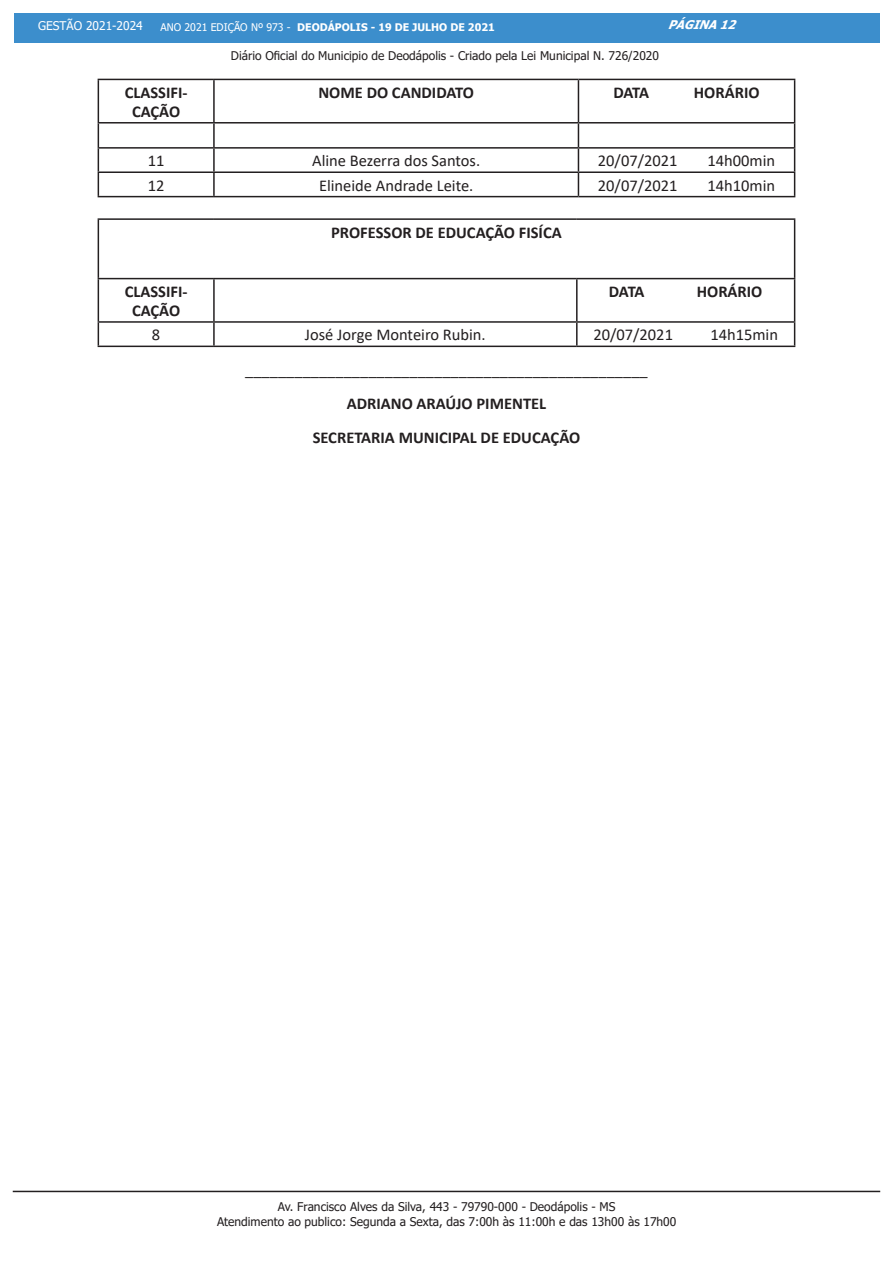
<style>
.page{position:relative;width:893px;height:1263px;background:#fff}
.page>*{position:absolute;margin:0;border:0;box-sizing:border-box;transform-origin:0 0}
.t1{font:16.5px "Calibri";color:#231f20}
.t2{font:700 16.5px/19px "Calibri";color:#231f20;text-align:center}
.t3{font:12px/14.4px "Tahoma";color:#231f20;text-align:center}
.t4{font:12px "Tahoma";color:#fff}
.t5{font:italic 700 12px "Tahoma";color:#fff}
.t6{font:700 10.5px "Tahoma";color:#fff}
.s1{font-weight:400}
</style>
<div class="page">
<div style="left:14px;top:14px;width:865px;height:29px;background:#3c8ecc"></div>
<hr style="left:13px;top:1191px;width:867px;height:1px;background:#231f20">
<hr style="left:98px;top:79px;width:116px;height:1px;background:#231f20">
<hr style="left:98px;top:80px;width:1px;height:42px;background:#231f20">
<hr style="left:214px;top:79px;width:364px;height:1px;background:#231f20">
<hr style="left:213px;top:80px;width:2px;height:42px;background:#231f20">
<hr style="left:578px;top:79px;width:217px;height:1px;background:#231f20">
<hr style="left:578px;top:80px;width:1px;height:42px;background:#231f20">
<hr style="left:794px;top:80px;width:1px;height:42px;background:#231f20">
<hr style="left:98px;top:122px;width:116px;height:2px;background:#231f20">
<hr style="left:214px;top:122px;width:364px;height:2px;background:#231f20">
<hr style="left:213px;top:124px;width:2px;height:23px;background:#231f20">
<hr style="left:578px;top:122px;width:217px;height:2px;background:#231f20">
<hr style="left:98px;top:147px;width:116px;height:2px;background:#231f20">
<hr style="left:214px;top:147px;width:364px;height:2px;background:#231f20">
<hr style="left:213px;top:149px;width:2px;height:22px;background:#231f20">
<hr style="left:578px;top:147px;width:217px;height:2px;background:#231f20">
<hr style="left:98px;top:171px;width:116px;height:2px;background:#231f20">
<svg style="left:98px;top:124px;width:1px;height:72px"></svg>
<hr style="left:214px;top:171px;width:364px;height:2px;background:#231f20">
<hr style="left:213px;top:173px;width:2px;height:23px;background:#231f20">
<hr style="left:578px;top:171px;width:217px;height:2px;background:#231f20">
<svg style="left:578px;top:124px;width:1px;height:72px"></svg>
<svg style="left:794px;top:124px;width:1px;height:72px"></svg>
<hr style="left:98px;top:196px;width:116px;height:1px;background:#231f20">
<hr style="left:214px;top:196px;width:364px;height:1px;background:#231f20">
<hr style="left:578px;top:196px;width:217px;height:1px;background:#231f20">
<hr style="left:98px;top:218px;width:116px;height:2px;background:#231f20">
<hr style="left:98px;top:220px;width:1px;height:58px;background:#231f20">
<hr style="left:214px;top:218px;width:363px;height:2px;background:#231f20">
<hr style="left:577px;top:218px;width:218px;height:2px;background:#231f20">
<hr style="left:794px;top:220px;width:1px;height:58px;background:#231f20">
<hr style="left:98px;top:278px;width:116px;height:1px;background:#231f20">
<hr style="left:98px;top:279px;width:1px;height:42px;background:#231f20">
<hr style="left:214px;top:278px;width:363px;height:1px;background:#231f20">
<hr style="left:213px;top:279px;width:2px;height:42px;background:#231f20">
<hr style="left:577px;top:278px;width:218px;height:1px;background:#231f20">
<hr style="left:576px;top:279px;width:2px;height:42px;background:#231f20">
<hr style="left:794px;top:279px;width:1px;height:42px;background:#231f20">
<hr style="left:98px;top:321px;width:116px;height:2px;background:#231f20">
<svg style="left:98px;top:323px;width:1px;height:23px"></svg>
<hr style="left:214px;top:321px;width:363px;height:2px;background:#231f20">
<hr style="left:213px;top:323px;width:2px;height:23px;background:#231f20">
<hr style="left:577px;top:321px;width:218px;height:2px;background:#231f20">
<hr style="left:576px;top:323px;width:2px;height:23px;background:#231f20">
<svg style="left:794px;top:323px;width:1px;height:23px"></svg>
<hr style="left:98px;top:346px;width:116px;height:1px;background:#231f20">
<hr style="left:214px;top:346px;width:363px;height:1px;background:#231f20">
<hr style="left:577px;top:346px;width:218px;height:1px;background:#231f20">
<p class="t4" style="left:38px;top:18px;width:106px">GESTÃO 2021-2024</p>
<p class="t6" style="left:161px;top:20px;width:336px"><span class="s1">ANO 2021 EDIÇÃO Nº 973 -</span> DEODÁPOLIS - 19 DE JULHO DE 2021</p>
<p class="t5" style="left:668px;top:16px;width:75px">PÁGINA12</p>
<p class="t3" style="left:231px;top:49px;width:430px">Diário Oficial do Municipio de Deodápolis - Criado pela Lei Municipal N. 726/2020</p>
<p class="t2" style="left:125px;top:83px;width:64px">CLASSIFI-<br>CAÇÃO</p>
<p class="t2" style="left:318px;top:83px;width:157px">NOME DO CANDIDATO</p>
<p class="t2" style="left:613px;top:83px;width:37px">DATA</p>
<p class="t2" style="left:694px;top:83px;width:67px">HORÁRIO</p>
<p class="t1" style="left:148px;top:149px;width:18px">11</p>
<p class="t1" style="left:312px;top:149px;width:170px">Aline Bezerra dos Santos.</p>
<p class="t1" style="left:598px;top:149px;width:81px">20/07/2021</p>
<p class="t1" style="left:707px;top:149px;width:69px">14h00min</p>
<p class="t1" style="left:148px;top:174px;width:18px">12</p>
<p class="t1" style="left:319px;top:174px;width:156px">Elineide Andrade Leite.</p>
<p class="t1" style="left:598px;top:174px;width:81px">20/07/2021</p>
<p class="t1" style="left:707px;top:174px;width:69px">14h10min</p>
<p class="t2" style="left:331px;top:222px;width:232px">PROFESSOR DE EDUCAÇÃO FISÍCA</p>
<p class="t2" style="left:125px;top:282px;width:64px">CLASSIFI-<br>CAÇÃO</p>
<p class="t2" style="left:609px;top:282px;width:37px">DATA</p>
<p class="t2" style="left:697px;top:282px;width:67px">HORÁRIO</p>
<p class="t1" style="left:152px;top:323px;width:10px">8</p>
<p class="t1" style="left:305px;top:323px;width:182px">José Jorge Monteiro Rubin.</p>
<p class="t1" style="left:593px;top:323px;width:81px">20/07/2021</p>
<p class="t1" style="left:710px;top:323px;width:69px">14h15min</p>
<p class="t1" style="left:245px;top:358px;width:404px">_________________________________________________</p>
<p class="t2" style="left:347px;top:394px;width:201px">ADRIANO ARAÚJO PIMENTEL</p>
<p class="t2" style="left:313px;top:428px;width:269px">SECRETARIA MUNICIPAL DE EDUCAÇÃO</p>
<p class="t3" style="left:217px;top:1200px;width:461px">Av. Francisco Alves da Silva, 443 - 79790-000 - Deodápolis - MS<br>Atendimento ao publico: Segunda a Sexta, das 7:00h às 11:00h e das 13h00 às 17h00</p>
</div>
